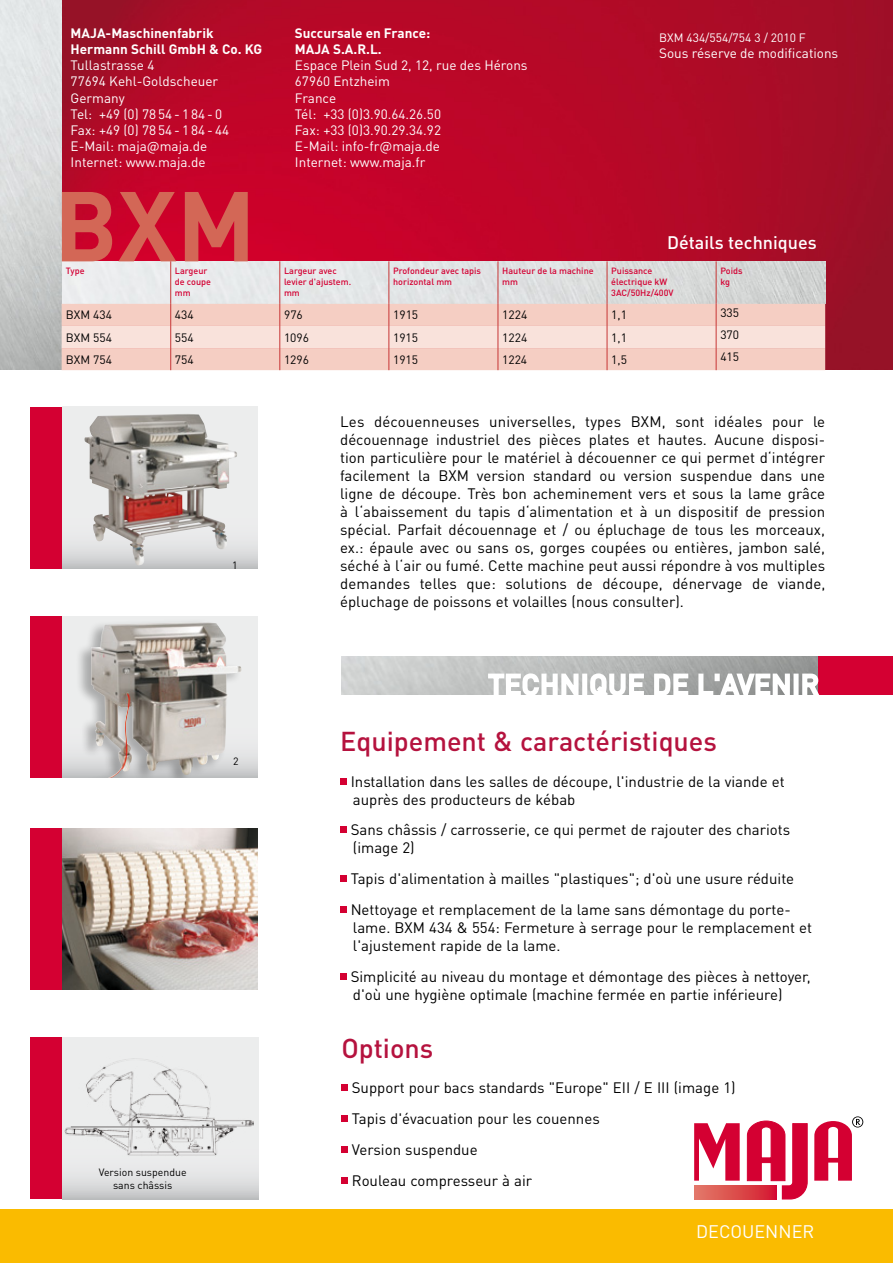
<style>
.page{position:relative;width:893px;height:1263px;background:#fff}
.page>*{position:absolute;margin:0;border:0;box-sizing:border-box;transform-origin:0 0}
.t1{font:700 97.5px "DIN Pro";color:#d36756}
.t2{font:500 27px "DIN Pro";color:#b5123e}
.t3{font:500 18px "DIN Pro";color:#fff}
.t4{font:18px "DIN Pro";color:#fff}
.t5{font:15px/18px "DIN Pro";color:#000}
.t6{font:13.5px/16.2px "DIN Pro";color:#fff}
.t7{font:700 13.5px/16.2px "DIN Pro";color:#fff}
.t8{font:12px "DIN Pro";color:#000}
.t9{font:12px "DIN Pro";color:#fff}
.t10{font:10.5px/12.6px "DIN Pro";color:#000;text-align:center}
.t11{font:500 9px/10.8px "DIN Pro";color:#d40032}
</style>
<div class="page">
<svg style="left:62px;top:407px;width:196px;height:161px;background:#e6e7e8"></svg>
<img style="left:84px;top:415px;width:153px;height:151px">
<img style="left:0;top:0;width:893px;height:370px">
<img style="left:62px;top:261px;width:763px;height:43px">
<div style="left:30px;top:407px;width:32px;height:161px;background:#d40032"></div>
<div style="left:30px;top:616px;width:32px;height:162px;background:#d40032"></div>
<div style="left:30px;top:828px;width:32px;height:162px;background:#d40032"></div>
<div style="left:30px;top:1037px;width:32px;height:161px;background:#d40032"></div>
<svg style="left:62px;top:616px;width:196px;height:162px;background:#e8e9e9"></svg>
<div style="left:74px;top:617px;width:168px;height:161px;background:#000;opacity:.28"></div>
<img style="left:91px;top:622px;width:151px;height:156px">
<svg style="left:63px;top:1037px;width:195px;height:162px;background:#e2e2e3"></svg>
<img style="left:63px;top:1056px;width:191px;height:100px">
<img style="left:62px;top:828px;width:196px;height:162px">
<svg style="left:694px;top:1123px;width:46px;height:58px"></svg>
<svg style="left:747px;top:1120px;width:61px;height:79px"></svg>
<svg style="left:814px;top:1116px;width:49px;height:65px"></svg>
<svg style="left:694px;top:1185px;width:83px;height:14px"></svg>
<div style="left:0;top:1210px;width:893px;height:53px;background:#fabb00"></div>
<hr style="left:71px;top:1126px;width:166px;height:2px;background:#999797">
<div style="left:818px;top:657px;width:75px;height:38px;background:#d40032"></div>
<hr style="left:170px;top:261px;width:1px;height:43px;background:#c73636">
<hr style="left:280px;top:261px;width:1px;height:43px;background:#c73636">
<hr style="left:389px;top:261px;width:1px;height:43px;background:#c73636">
<hr style="left:498px;top:261px;width:1px;height:43px;background:#c73636">
<hr style="left:607px;top:261px;width:1px;height:43px;background:#c73636">
<hr style="left:716px;top:261px;width:1px;height:43px;background:#c73636">
<svg style="left:62px;top:304px;width:763px;height:66px;background:#f5d3c9"></svg>
<div style="left:340px;top:778px;width:7px;height:6px;background:#d40032"></div>
<div style="left:340px;top:827px;width:7px;height:6px;background:#d40032"></div>
<div style="left:340px;top:875px;width:7px;height:7px;background:#d40032"></div>
<div style="left:340px;top:906px;width:7px;height:6px;background:#d40032"></div>
<div style="left:340px;top:973px;width:7px;height:6px;background:#d40032"></div>
<div style="left:341px;top:1084px;width:7px;height:7px;background:#d40032"></div>
<div style="left:341px;top:1115px;width:7px;height:7px;background:#d40032"></div>
<div style="left:341px;top:1146px;width:7px;height:6px;background:#d40032"></div>
<div style="left:341px;top:1177px;width:7px;height:6px;background:#d40032"></div>
<svg style="left:487px;top:669px;width:93px;height:26px"></svg>
<div style="left:582px;top:674px;width:5px;height:22px;border:3px solid #fff"></div>
<svg style="left:587px;top:671px;width:58px;height:24px"></svg>
<svg style="left:653px;top:671px;width:37px;height:24px"></svg>
<svg style="left:697px;top:669px;width:94px;height:26px"></svg>
<div style="left:793px;top:674px;width:6px;height:22px;border:3px solid #fff"></div>
<svg style="left:801px;top:672px;width:19px;height:23px"></svg>
<p class="t7" style="left:71px;top:24px;width:193px">MAJA-Maschinenfabrik<br>Hermann Schill GmbH &amp; Co. KG</p>
<p class="t6" style="left:71px;top:57px;width:160px">Tullastrasse 4<br>77694 Kehl-Goldscheuer<br>Germany<br>Tel: +49 (0) 78 54 - 1 84 - 0<br>Fax: +49 (0) 78 54 - 1 84 - 44<br>E-Mail: maja@maja.de<br>Internet: www.maja.de</p>
<h1 class="t1" style="left:54px;top:160px;width:204px">BXM</h1>
<p class="t7" style="left:295px;top:24px;width:137px">Succursale en France:<br>MAJA S.A.R.L.</p>
<p class="t6" style="left:295px;top:57px;width:234px">Espace Plein Sud 2, 12, rue des Hérons<br>67960 Entzheim<br>France<br>Tél: +33 (0)3.90.64.26.50<br>Fax: +33 (0)3.90.29.34.92<br>E-Mail: info-fr@maja.de<br>Internet: www.maja.fr</p>
<p class="t9" style="left:659px;top:30px;width:148px">BXM 434/554/754 3 / 2010 F</p>
<p class="t6" style="left:659px;top:45px;width:181px">Sous réserve de modifications</p>
<p class="t3" style="left:667px;top:230px;width:151px">Détails techniques</p>
<p class="t11" style="left:66px;top:265px;width:20px">Type</p>
<p class="t11" style="left:175px;top:265px;width:37px">Largeur de coupe mm</p>
<p class="t11" style="left:284px;top:265px;width:69px">Largeur avec levier d'ajustem. mm</p>
<p class="t11" style="left:393px;top:265px;width:89px">Profondeur avec tapis horizontal mm</p>
<p class="t11" style="left:502px;top:265px;width:93px">Hauteur de la machine mm</p>
<p class="t11" style="left:611px;top:265px;width:64px">Puissance électrique kW<br>3AC/50Hz/400V</p>
<p class="t11" style="left:720px;top:265px;width:24px">Poids kg</p>
<p class="t8" style="left:66px;top:307px;width:48px">BXM 434</p>
<p class="t8" style="left:175px;top:307px;width:20px">434</p>
<p class="t8" style="left:284px;top:307px;width:20px">976</p>
<p class="t8" style="left:393px;top:307px;width:27px">1915</p>
<p class="t8" style="left:502px;top:307px;width:27px">1224</p>
<p class="t8" style="left:611px;top:307px;width:17px">1,1</p>
<p class="t8" style="left:720px;top:305px;width:20px">335</p>
<p class="t8" style="left:66px;top:329px;width:48px">BXM 554</p>
<p class="t8" style="left:175px;top:329px;width:20px">554</p>
<p class="t8" style="left:284px;top:329px;width:27px">1096</p>
<p class="t8" style="left:393px;top:329px;width:27px">1915</p>
<p class="t8" style="left:502px;top:329px;width:27px">1224</p>
<p class="t8" style="left:611px;top:329px;width:17px">1,1</p>
<p class="t8" style="left:720px;top:327px;width:20px">370</p>
<p class="t8" style="left:66px;top:351px;width:48px">BXM 754</p>
<p class="t8" style="left:175px;top:351px;width:20px">754</p>
<p class="t8" style="left:284px;top:351px;width:27px">1296</p>
<p class="t8" style="left:393px;top:351px;width:27px">1915</p>
<p class="t8" style="left:502px;top:351px;width:27px">1224</p>
<p class="t8" style="left:611px;top:351px;width:17px">1,5</p>
<p class="t8" style="left:720px;top:349px;width:20px">415</p>
<p class="t10" style="left:232px;top:559px;width:7px">1</p>
<p class="t10" style="left:233px;top:755px;width:7px">2</p>
<p class="t10" style="left:99px;top:1165px;width:89px">Version suspendue sans châssis</p>
<p class="t5" style="left:340px;top:412px;width:487px;text-align:justify">Les découenneuses universelles, types BXM, sont idéales pour le découennage industriel des pièces plates et hautes. Aucune disposi&shy;tion particulière pour le matériel à découenner ce qui permet d‘intégrer facilement la BXM version standard ou version suspendue dans une ligne de découpe. Très bon acheminement vers et sous la lame grâce à l‘abaissement du tapis d‘alimentation et à un dispositif de pression spécial. Parfait découennage et / ou épluchage de tous les morceaux, ex.: épaule avec ou sans os, gorges coupées ou entières, jambon salé, séché à l‘air ou fumé. Cette machine peut aussi répondre à vos multiples demandes telles que: solutions de découpe, dénervage de viande, épluchage de poissons et volailles (nous consulter).</p>
<h2 class="t2" style="left:340px;top:723px;width:378px">Equipement &amp; caractéristiques</h2>
<p class="t5" style="left:351px;top:771px;width:436px">Installation dans les salles de découpe, l'industrie de la viande et auprès des producteurs de kébab</p>
<p class="t5" style="left:351px;top:820px;width:441px">Sans châssis / carrosserie, ce qui permet de rajouter des chariots (image 2)</p>
<p class="t5" style="left:351px;top:863px;width:445px;line-height:30.8px">Tapis d'alimentation à mailles "plastiques"; d'où une usure réduite<br>Nettoyage et remplacement de la lame sans démontage du porte-</p>
<p class="t5" style="left:353px;top:918px;width:461px">lame. BXM 434 &amp; 554: Fermeture à serrage pour le remplacement et l'ajustement rapide de la lame.</p>
<p class="t5" style="left:351px;top:966px;width:462px">Simplicité au niveau du montage et démontage des pièces à nettoyer, d'où une hygiène optimale (machine fermée en partie inférieure)</p>
<h2 class="t2" style="left:341px;top:1030px;width:94px">Options</h2>
<p class="t5" style="left:352px;top:1072px;width:385px;line-height:30.8px">Support pour bacs standards "Europe" EII / E III (image 1)<br>Tapis d'évacuation pour les couennes<br>Version suspendue<br>Rouleau compresseur à air</p>
<p class="t4" style="left:696px;top:1220px;width:120px">DECOUENNER</p>
</div>
